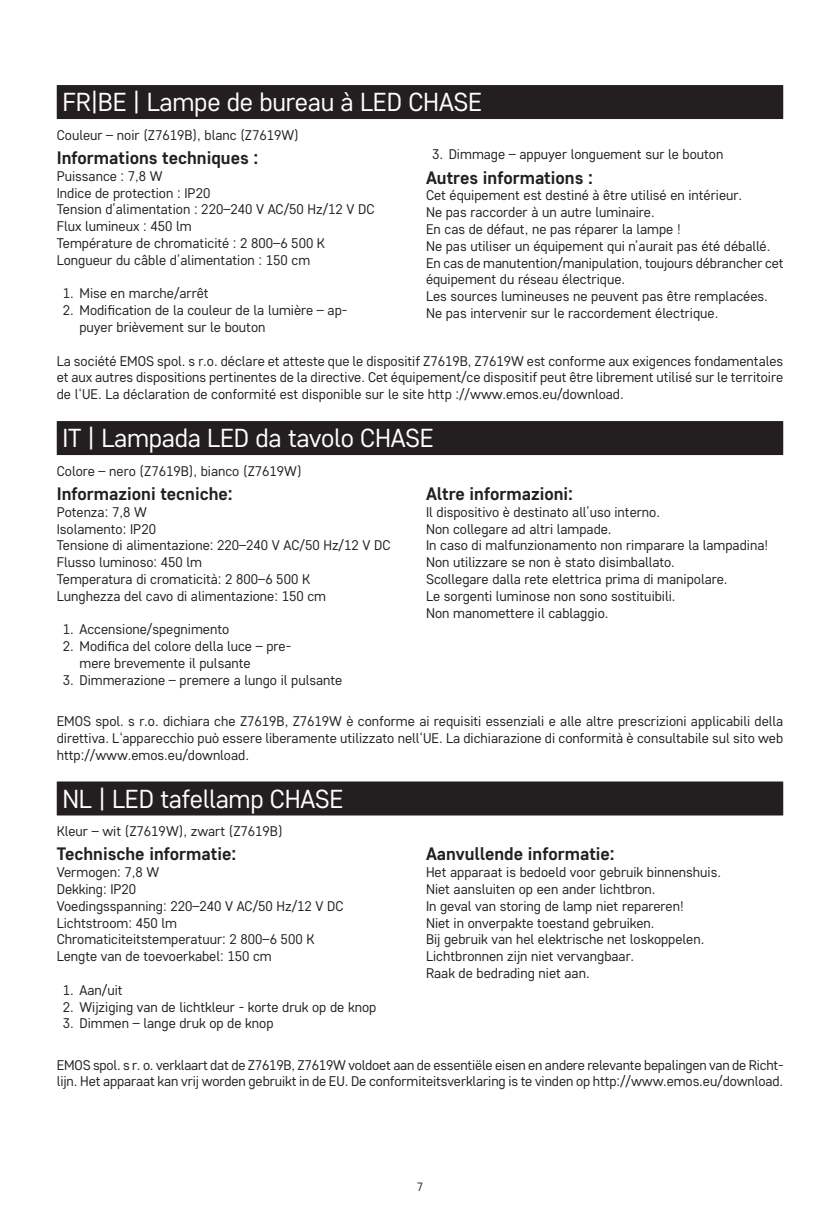
<style>
.page{position:relative;width:840px;height:1219px;background:#fff}
.page>*{position:absolute;margin:0;border:0;box-sizing:border-box;transform-origin:0 0}
.t1{font:26px "Core Sans D35";letter-spacing:-.01em;color:#fff}
.t2{font:700 18px "Core Sans D55";color:#231f20}
.t3{font:14px/16.8px "Core Sans D35";color:#231f20}
.t4{font:12px "Core Sans D35";color:#231f20}
</style>
<div class="page">
<div style="left:57px;top:85px;width:725px;height:34px;background:#231f20"></div>
<div style="left:57px;top:421px;width:725px;height:34px;background:#231f20"></div>
<div style="left:57px;top:781px;width:725px;height:34px;background:#231f20"></div>
<h1 class="t1" style="left:62px;top:86px;width:421px">FR|BE | Lampe de bureau à LED CHASE</h1>
<p class="t3" style="left:57px;top:126px;width:243px">Couleur – noir (Z7619B), blanc (Z7619W)</p>
<p class="t2" style="left:57px;top:146px;width:203px">Informations techniques :</p>
<p class="t3" style="left:57px;top:167px;width:319px">Puissance : 7,8 W<br>Indice de protection : IP20<br>Tension d’alimentation : 220–240 V AC/50 Hz/12 V DC Flux lumineux : 450 lm<br>Température de chromaticité : 2 800–6 500 K Longueur du câble d’alimentation : 150 cm</p>
<p class="t3" style="left:63px;top:285px;width:147px">1. Mise en marche/arrêt</p>
<p class="t3" style="left:79px;top:301px;width:269px;text-indent:-17px">2. Modification de la couleur de la lumière – ap&shy;puyer brièvement sur le bouton</p>
<p class="t3" style="left:432px;top:145px;width:293px">3. Dimmage – appuyer longuement sur le bouton</p>
<p class="t2" style="left:426px;top:166px;width:168px">Autres informations :</p>
<p class="t3" style="left:426px;top:187px;width:359px">Cet équipement est destiné à être utilisé en intérieur.<br>Ne pas raccorder à un autre luminaire.<br>En cas de défaut, ne pas réparer la lampe !<br>Ne pas utiliser un équipement qui n’aurait pas été déballé.<br>En cas de manutention/manipulation, toujours débrancher cet équipement du réseau électrique.<br>Les sources lumineuses ne peuvent pas être remplacées.<br>Ne pas intervenir sur le raccordement électrique.</p>
<p class="t3" style="left:57px;top:352px;width:727px;text-align:justify">La société EMOS spol. s r.o. déclare et atteste que le dispositif Z7619B, Z7619W est conforme aux exigences fondamentales et aux autres dispositions pertinentes de la directive. Cet équipement/ce dispositif peut être librement utilisé sur le territoire de l‘UE. La déclaration de conformité est disponible sur le site http ://www.emos.eu/download.</p>
<h1 class="t1" style="left:62px;top:421px;width:373px">IT | Lampada LED da tavolo CHASE</h1>
<p class="t3" style="left:57px;top:462px;width:246px">Colore – nero (Z7619B), bianco (Z7619W)</p>
<p class="t2" style="left:57px;top:482px;width:177px">Informazioni tecniche:</p>
<p class="t3" style="left:57px;top:503px;width:335px">Potenza: 7,8 W<br>Isolamento: IP20<br>Tensione di alimentazione: 220–240 V AC/50 Hz/12 V DC<br>Flusso luminoso: 450 lm<br>Temperatura di cromaticità: 2 800–6 500 K<br>Lunghezza del cavo di alimentazione: 150 cm</p>
<p class="t3" style="left:63px;top:621px;width:168px">1. Accensione/spegnimento</p>
<p class="t3" style="left:79px;top:637px;width:213px;text-indent:-17px">2. Modifica del colore della luce – pre&shy;mere brevemente il pulsante</p>
<p class="t3" style="left:63px;top:671px;width:281px">3. Dimmerazione – premere a lungo il pulsante</p>
<p class="t2" style="left:426px;top:482px;width:148px">Altre informazioni:</p>
<p class="t3" style="left:426px;top:503px;width:343px">Il dispositivo è destinato all’uso interno.<br>Non collegare ad altri lampade.<br>In caso di malfunzionamento non rimparare la lampadina!<br>Non utilizzare se non è stato disimballato.<br>Scollegare dalla rete elettrica prima di manipolare.<br>Le sorgenti luminose non sono sostituibili.<br>Non manomettere il cablaggio.</p>
<p class="t3" style="left:57px;top:712px;width:727px;text-align:justify">EMOS spol. s r.o. dichiara che Z7619B, Z7619W è conforme ai requisiti essenziali e alle altre prescrizioni applicabili della direttiva. L‘apparecchio può essere liberamente utilizzato nell‘UE. La dichiarazione di conformità è consultabile sul sito web http://www.emos.eu/download.</p>
<h1 class="t1" style="left:62px;top:782px;width:282px">NL | LED tafellamp CHASE</h1>
<p class="t3" style="left:57px;top:822px;width:227px">Kleur – wit (Z7619W), zwart (Z7619B)</p>
<p class="t2" style="left:57px;top:842px;width:181px">Technische informatie:</p>
<p class="t3" style="left:57px;top:863px;width:288px">Vermogen: 7,8 W<br>Dekking: IP20<br>Voedingsspanning: 220–240 V AC/50 Hz/12 V DC<br>Lichtstroom: 450 lm<br>Chromaticiteitstemperatuur: 2 800–6 500 K<br>Lengte van de toevoerkabel: 150 cm</p>
<p class="t3" style="left:63px;top:981px;width:61px">1. Aan/uit</p>
<p class="t3" style="left:63px;top:998px;width:315px">2. Wijziging van de lichtkleur - korte druk op de knop</p>
<p class="t3" style="left:63px;top:1015px;width:212px">3. Dimmen – lange druk op de knop</p>
<p class="t2" style="left:426px;top:842px;width:190px">Aanvullende informatie:</p>
<p class="t3" style="left:426px;top:863px;width:296px">Het apparaat is bedoeld voor gebruik binnenshuis.<br>Niet aansluiten op een ander lichtbron.<br>In geval van storing de lamp niet repareren!<br>Niet in onverpakte toestand gebruiken.<br>Bij gebruik van hel elektrische net loskoppelen.<br>Lichtbronnen zijn niet vervangbaar.<br>Raak de bedrading niet aan.</p>
<p class="t3" style="left:57px;top:1056px;width:728px">EMOS spol. s r. o. verklaart dat de Z7619B, Z7619W voldoet aan de essentiële eisen en andere relevante bepalingen van de Richt&shy;lijn. Het apparaat kan vrij worden gebruikt in de EU. De conformiteitsverklaring is te vinden op http://www.emos.eu/download.</p>
<p class="t4" style="left:416px;top:1179px;width:8px">7</p>
</div>
